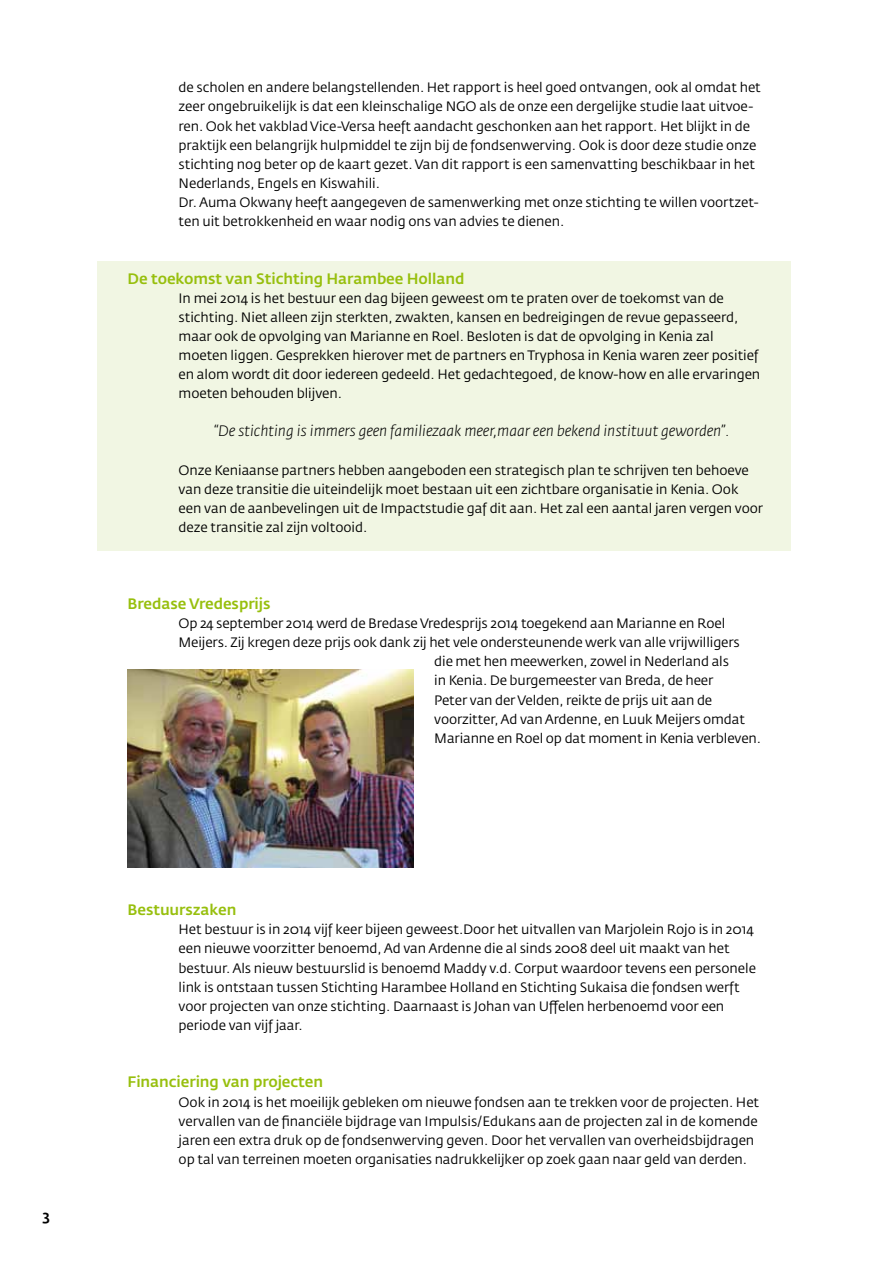
<style>
.page{position:relative;width:893px;height:1263px;background:#fff}
.page>*{position:absolute;margin:0;border:0;box-sizing:border-box;transform-origin:0 0}
.t1{font:500 15px "Fedra Sans Std";letter-spacing:-.005em;color:#97bf0d}
.t2{font:italic 300 15px "Fedra Sans Std";letter-spacing:-.005em;color:#000}
.t3{font:500 15px "Fedra Sans Std";color:#000}
.t4{font:13.5px/19.2px "Fedra Sans Std";letter-spacing:-.005em;color:#000}
</style>
<div class="page">
<div style="left:98px;top:261px;width:693px;height:290px;background:#f1f6e3"></div>
<img style="left:128px;top:670px;width:285px;height:197px">
<p class="t3" style="left:43px;top:1207px;width:9px">3</p>
<p class="t4" style="left:179px;top:78px;width:584px">de scholen en andere belangstellenden. Het rapport is heel goed ontvangen, ook al omdat het zeer ongebruikelijk is dat een kleinschalige NGO als de onze een dergelijke studie laat uitvoe&shy;ren. Ook het vakblad Vice-Versa heeft aandacht geschonken aan het rapport. Het blijkt in de praktijk een belangrijk hulpmiddel te zijn bij de fondsenwerving. Ook is door deze studie onze stichting nog beter op de kaart gezet. Van dit rapport is een samenvatting beschikbaar in het Nederlands, Engels en Kiswahili.<br>Dr. Auma Okwany heeft aangegeven de samenwerking met onze stichting te willen voortzet&shy;ten uit betrokkenheid en waar nodig ons van advies te dienen.</p>
<p class="t1" style="left:128px;top:269px;width:338px">De toekomst van Stichting Harambee Holland</p>
<p class="t4" style="left:179px;top:288px;width:583px">In mei 2014 is het bestuur een dag bijeen geweest om te praten over de toekomst van de stichting. Niet alleen zijn sterkten, zwakten, kansen en bedreigingen de revue gepasseerd, maar ook de opvolging van Marianne en Roel. Besloten is dat de opvolging in Kenia zal moeten liggen. Gesprekken hierover met de partners en Tryphosa in Kenia waren zeer positief en alom wordt dit door iedereen gedeeld. Het gedachtegoed, de know-how en alle ervaringen moeten behouden blijven.</p>
<p class="t2" style="left:214px;top:421px;width:517px">“De stichting is immers geen familiezaak meer,maar een bekend instituut geworden”.</p>
<p class="t4" style="left:179px;top:461px;width:586px">Onze Keniaanse partners hebben aangeboden een strategisch plan te schrijven ten behoeve van deze transitie die uiteindelijk moet bestaan uit een zichtbare organisatie in Kenia. Ook een van de aanbevelingen uit de Impactstudie gaf dit aan. Het zal een aantal jaren vergen voor deze transitie zal zijn voltooid.</p>
<p class="t1" style="left:128px;top:594px;width:144px">Bredase Vredesprijs</p>
<p class="t4" style="left:179px;top:614px;width:548px">Op 24 september 2014 werd de Bredase Vredesprijs 2014 toegekend aan Marianne en Roel</p>
<p class="t4" style="left:179px;top:633px;width:563px">Meijers. Zij kregen deze prijs ook dank zij het vele ondersteunende werk van alle vrijwilligers</p>
<p class="t4" style="left:434px;top:652px;width:296px">die met hen meewerken, zowel in Nederland als</p>
<p class="t4" style="left:434px;top:671px;width:281px">in Kenia. De burgemeester van Breda, de heer</p>
<p class="t4" style="left:434px;top:690px;width:279px">Peter van der Velden, reikte de prijs uit aan de</p>
<p class="t4" style="left:434px;top:709px;width:312px">voorzitter, Ad van Ardenne, en Luuk Meijers omdat</p>
<p class="t4" style="left:434px;top:728px;width:328px">Marianne en Roel op dat moment in Kenia verbleven.</p>
<p class="t1" style="left:128px;top:900px;width:110px">Bestuurszaken</p>
<p class="t4" style="left:179px;top:920px;width:579px">Het bestuur is in 2014 vijf keer bijeen geweest.Door het uitvallen van Marjolein Rojo is in 2014 een nieuwe voorzitter benoemd, Ad van Ardenne die al sinds 2008 deel uit maakt van het bestuur. Als nieuw bestuurslid is benoemd Maddy v.d. Corput waardoor tevens een personele link is ontstaan tussen Stichting Harambee Holland en Stichting Sukaisa die fondsen werft voor projecten van onze stichting. Daarnaast is Johan van Uffelen herbenoemd voor een periode van vijf jaar.</p>
<p class="t1" style="left:128px;top:1073px;width:197px">Financiering van projecten</p>
<p class="t4" style="left:179px;top:1092px;width:582px">Ook in 2014 is het moeilijk gebleken om nieuwe fondsen aan te trekken voor de projecten. Het vervallen van de financiële bijdrage van Impulsis/Edukans aan de projecten zal in de komende jaren een extra druk op de fondsenwerving geven. Door het vervallen van overheidsbijdragen op tal van terreinen moeten organisaties nadrukkelijker op zoek gaan naar geld van derden.</p>
</div>
